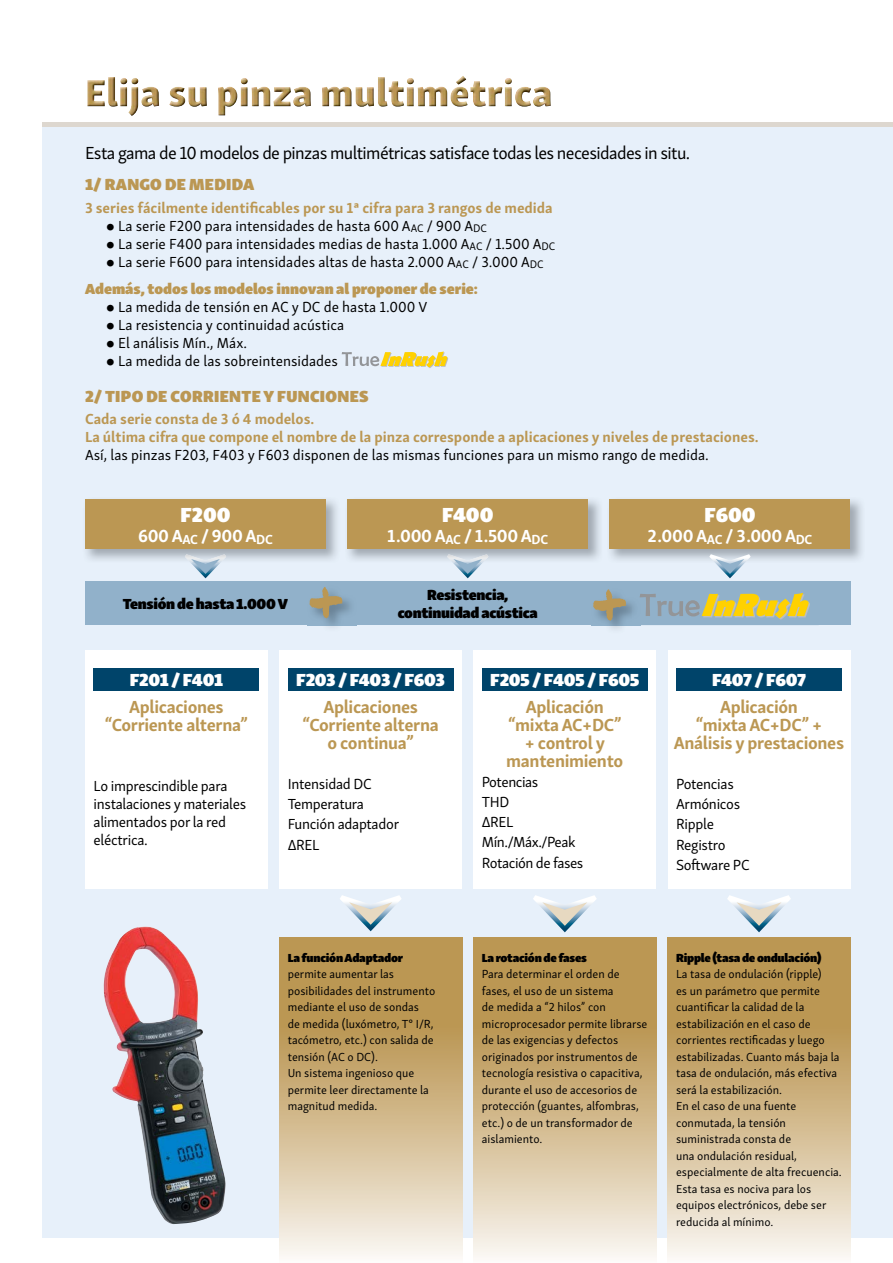
<style>
.page{position:relative;width:893px;height:1263px;background:#fff}
.page>*{position:absolute;margin:0;border:0;box-sizing:border-box;transform-origin:0 0}
.t1{font:21px "Skolar Sans Latn Bl";color:#fff}
.t2{font:700 18px/18px "Skolar Sans Latn";letter-spacing:-.02em;color:#bb9753;text-align:center}
.t3{font:18px "Skolar Sans Latn";letter-spacing:-.035em;color:#000}
.t4{font:700 18px "Skolar Sans Latn";letter-spacing:-.02em;color:#fff}
.t5{font:18px "Skolar Sans Latn Bl";letter-spacing:-.02em;color:#fff}
.t6{font:16.5px "Skolar Sans Latn Bl";letter-spacing:.02em;color:#bb9753}
.t7{font:15px "Skolar Sans Latn";color:#000}
.t8{font:700 15px/18px "Skolar Sans Latn";color:#bb9753}
.t9{font:15px/20.1px "Skolar Sans Latn";letter-spacing:-.02em;color:#000}
.t10{font:15px/18px "Skolar Sans Latn Bl";letter-spacing:-.02em;color:#000;text-align:center}
.t11{font:15px "Skolar Sans Latn Bl";color:#bb9753}
.t12{font:15px/20.1px "Skolar Sans Latn";letter-spacing:-.03em;color:#000}
.t13{font:12px/16.5px "Skolar Sans Latn";color:#000}
.t14{font:12px "Skolar Sans Latn Bl";letter-spacing:-.02em;color:#000}
</style>
<div class="page">
<div style="left:43px;top:122px;width:850px;height:1115px;background:#e7f0fa"></div>
<div style="left:43px;top:122px;width:850px;height:5px;background:#ddd7cf"></div>
<img style="left:103px;top:926px;width:123px;height:298px">
<svg style="left:279px;top:938px;width:183px;height:318px;background:#d0b789"></svg>
<svg style="left:337px;top:351px;width:111px;height:17px"></svg>
<div style="left:85px;top:581px;width:765px;height:44px;background:#91b1ca"></div>
<img style="left:307px;top:599px;width:49px;height:28px">
<svg style="left:309px;top:587px;width:33px;height:31px"></svg>
<svg style="left:593px;top:589px;width:33px;height:32px"></svg>
<div style="left:85px;top:651px;width:183px;height:238px;background:#fff"></div>
<div style="left:94px;top:668px;width:165px;height:23px;background:#00446a"></div>
<div style="left:279px;top:651px;width:183px;height:238px;background:#fff"></div>
<div style="left:288px;top:668px;width:166px;height:23px;background:#00446a"></div>
<svg style="left:473px;top:938px;width:183px;height:319px;background:#d0b789"></svg>
<div style="left:473px;top:651px;width:183px;height:238px;background:#fff"></div>
<div style="left:482px;top:668px;width:166px;height:23px;background:#00446a"></div>
<svg style="left:668px;top:938px;width:182px;height:319px;background:#d0b789"></svg>
<div style="left:668px;top:651px;width:182px;height:238px;background:#fff"></div>
<div style="left:676px;top:668px;width:166px;height:23px;background:#00446a"></div>
<svg style="left:191px;top:563px;width:29px;height:15px"></svg>
<svg style="left:340px;top:895px;width:61px;height:36px"></svg>
<svg style="left:533px;top:895px;width:64px;height:37px"></svg>
<svg style="left:727px;top:895px;width:64px;height:37px"></svg>
<svg style="left:453px;top:563px;width:29px;height:15px"></svg>
<img style="left:185px;top:554px;width:41px;height:9px">
<div style="left:85px;top:499px;width:241px;height:50px;background:#bb9753"></div>
<img style="left:447px;top:554px;width:41px;height:9px">
<div style="left:347px;top:499px;width:241px;height:50px;background:#bb9753"></div>
<div style="left:609px;top:499px;width:241px;height:50px;background:#bb9753"></div>
<svg style="left:709px;top:554px;width:42px;height:24px"></svg>
<svg style="left:633px;top:593px;width:177px;height:33px"></svg>
<img style="left:87px;top:76px;width:464px;height:40px">
<h2 class="t3" style="left:85px;top:139px;width:607px">Esta gama de 10 modelos de pinzas multimétricas satisface todas les necesidades in situ.</h2>
<h3 class="t6" style="left:85px;top:170px;width:171px">1/ RANGO DE MEDIDA</h3>
<p class="t8" style="left:85px;top:197px;width:469px">3 series fácilmente identificables por su 1ª cifra para 3 rangos de medida</p>
<p class="t7" style="left:106px;top:214px;width:382px">● La serie F200 para intensidades de hasta 600 A<sub>AC</sub> / 900 A<sub>DC</sub></p>
<p class="t7" style="left:106px;top:232px;width:451px">● La serie F400 para intensidades medias de hasta 1.000 A<sub>AC</sub> / 1.500 A<sub>DC</sub></p>
<p class="t7" style="left:106px;top:250px;width:439px">● La serie F600 para intensidades altas de hasta 2.000 A<sub>AC</sub> / 3.000 A<sub>DC</sub></p>
<p class="t11" style="left:85px;top:275px;width:394px">Además, todos los modelos innovan al proponer de serie:</p>
<p class="t7" style="left:106px;top:295px;width:323px">● La medida de tensión en AC y DC de hasta 1.000 V</p>
<p class="t7" style="left:106px;top:313px;width:239px">● La resistencia y continuidad acústica</p>
<p class="t7" style="left:106px;top:331px;width:142px">● El análisis Mín., Máx.</p>
<p class="t7" style="left:106px;top:349px;width:233px">● La medida de las sobreintensidades</p>
<h3 class="t6" style="left:85px;top:381px;width:285px">2/ TIPO DE CORRIENTE Y FUNCIONES</h3>
<p class="t8" style="left:85px;top:408px;width:675px">Cada serie consta de 3 ó 4 modelos.<br>La última cifra que compone el nombre de la pinza corresponde a aplicaciones y niveles de prestaciones.</p>
<p class="t7" style="left:85px;top:443px;width:625px">Así, las pinzas F203, F403 y F603 disponen de las mismas funciones para un mismo rango de medida.</p>
<h1 class="t1" style="left:180px;top:495px;width:52px">F200</h1>
<h2 class="t4" style="left:138px;top:521px;width:136px">600 A<sub>AC</sub> / 900 A<sub>DC</sub></h2>
<h1 class="t1" style="left:442px;top:495px;width:53px">F400</h1>
<h2 class="t4" style="left:387px;top:521px;width:163px">1 .000 A<sub>AC</sub> / 1 .500 A<sub>DC</sub></h2>
<p class="t10" style="left:123px;top:593px;width:167px">Tensión de hasta 1.000 V</p>
<p class="t10" style="left:398px;top:584px;width:142px">Resistencia, continuidad acústica</p>
<h1 class="t1" style="left:704px;top:495px;width:53px">F600</h1>
<h2 class="t4" style="left:648px;top:521px;width:166px">2 .000 A<sub>AC</sub> / 3 .000 A<sub>DC</sub></h2>
<h2 class="t5" style="left:130px;top:664px;width:95px">F201 / F401</h2>
<h2 class="t2" style="left:105px;top:696px;width:145px">Aplicaciones “Corriente alterna”</h2>
<p class="t9" style="left:94px;top:776px;width:154px;line-height:18px">Lo imprescindible para instalaciones y materiales alimentados por la red eléctrica.</p>
<h2 class="t5" style="left:296px;top:664px;width:150px">F203 / F403 / F603</h2>
<h2 class="t2" style="left:302px;top:696px;width:138px">Aplicaciones “Corriente alterna o continua”</h2>
<p class="t9" style="left:288px;top:773px;width:113px">Intensidad DC<br>Temperatura<br>Función adaptador ∆REL</p>
<h2 class="t5" style="left:490px;top:664px;width:151px">F205 / F405 / F605</h2>
<h2 class="t2" style="left:506px;top:696px;width:119px">Aplicación “mixta AC+DC” + control y mantenimiento</h2>
<p class="t12" style="left:482px;top:771px;width:103px">Potencias<br>THD<br>∆REL<br>Mín./Máx./Peak<br>Rotación de fases</p>
<h2 class="t5" style="left:712px;top:664px;width:95px">F407 / F607</h2>
<h2 class="t2" style="left:674px;top:696px;width:172px">Aplicación<br>“mixta AC+DC” +<br>Análisis y prestaciones</h2>
<p class="t9" style="left:676px;top:773px;width:75px">Potencias<br>Armónicos<br>Ripple<br>Registro<br>Software PC</p>
<p class="t14" style="left:288px;top:947px;width:117px">La función Adaptador</p>
<p class="t13" style="left:288px;top:965px;width:149px">permite aumentar las posibilidades del instrumento mediante el uso de sondas<br>de medida (luxómetro, T° I/R, tacómetro, etc.) con salida de tensión (AC o DC).<br>Un sistema ingenioso que permite leer directamente la magnitud medida.</p>
<p class="t14" style="left:482px;top:947px;width:107px">La rotación de fases</p>
<p class="t13" style="left:482px;top:965px;width:167px">Para determinar el orden de fases, el uso de un sistema<br>de medida a “2 hilos” con microprocesador permite librarse de las exigencias y defectos originados por instrumentos de tecnología resistiva o capacitiva, durante el uso de accesorios de protección (guantes, alfombras, etc.) o de un transformador de aislamiento.</p>
<p class="t14" style="left:676px;top:947px;width:147px">Ripple (tasa de ondulación)</p>
<p class="t13" style="left:676px;top:965px;width:167px">La tasa de ondulación (ripple)<br>es un parámetro que permite cuantificar la calidad de la estabilización en el caso de corrientes rectificadas y luego estabilizadas. Cuanto más baja la tasa de ondulación, más efectiva será la estabilización.<br>En el caso de una fuente conmutada, la tensión suministrada consta de<br>una ondulación residual, especialmente de alta frecuencia.<br>Esta tasa es nociva para los equipos electrónicos, debe ser reducida al mínimo.</p>
</div>
